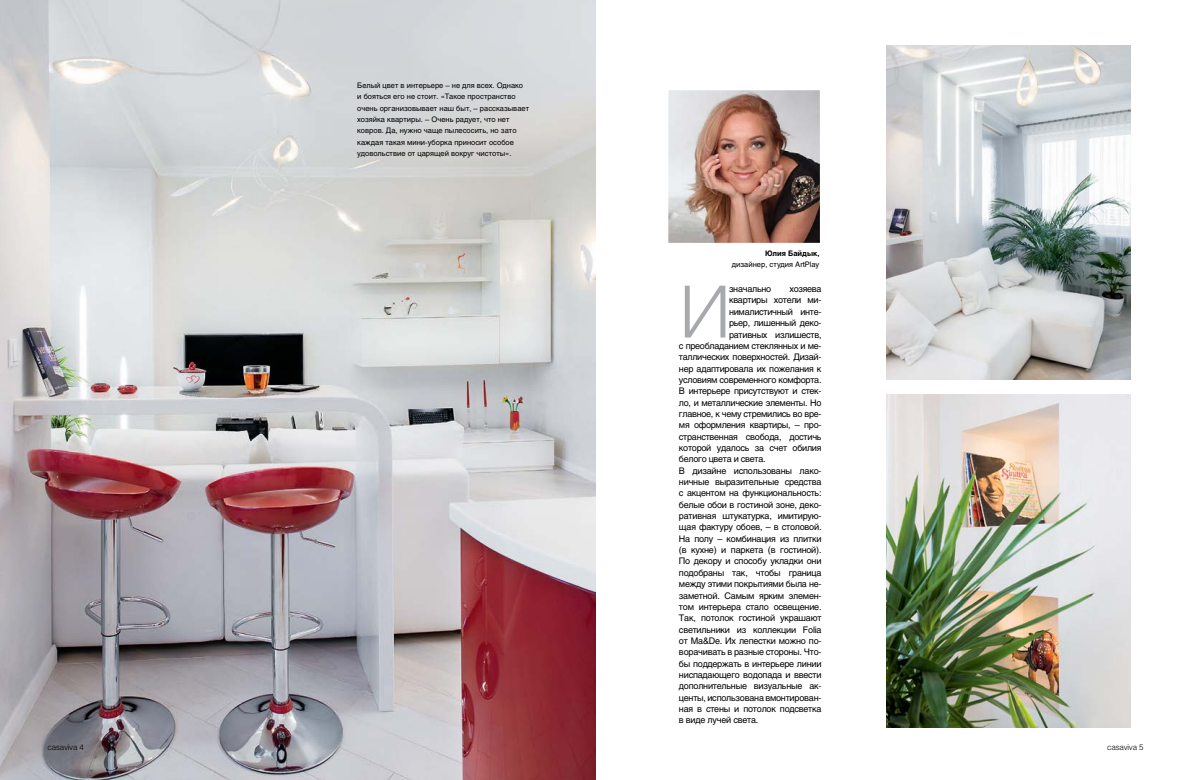
<style>
.page{position:relative;width:1191px;height:780px;background:#fff}
.page>*{position:absolute;margin:0;border:0;box-sizing:border-box;transform-origin:0 0}
.t1{font:300 72px "Helios";color:#a7a9ac}
.t2{font:9px "Helios";letter-spacing:-.025em;color:#000}
.t3{font:300 8px "Helios";letter-spacing:-.025em;color:#000}
.t4{font:7.5px/11.3px "Helios";color:#000}
.t5{font:700 7.5px "Helios";color:#000}
</style>
<div class="page">
<img style="left:669px;top:91px;width:150px;height:151px">
<div style="left:663px;top:85px;width:162px;height:163px;border:5px solid #fff"></div>
<img style="left:0;top:0;width:595px;height:780px">
<img style="left:886px;top:46px;width:244px;height:333px">
<img style="left:886px;top:394px;width:244px;height:334px">
<p class="t4" style="left:357px;top:79px;width:173px">Белый цвет в интерьере – не для всех. Однако и бояться его не стоит. «Такое пространство очень организовывает наш быт, – рассказывает хозяйка квартиры. – Очень радует, что нет ковров. Да, нужно чаще пылесосить, но зато каждая такая мини-уборка приносит особое удовольствие от царящей вокруг чистоты».</p>
<p class="t5" style="left:765px;top:249px;width:56px">Юлия Байдык,</p>
<p class="t4" style="left:732px;top:258px;width:89px">дизайнер, студия ArtPlay</p>
<h1 class="t1" style="left:679px;top:269px;width:54px">И</h1>
<p class="t2" style="left:729px;top:283px;width:44px">значально</p>
<p class="t2" style="left:789px;top:283px;width:34px">хозяева</p>
<p class="t2" style="left:729px;top:295px;width:94px">квартиры хотели ми-</p>
<p class="t2" style="left:729px;top:306px;width:94px">нималистичный инте-</p>
<p class="t2" style="left:729px;top:317px;width:94px">рьер, лишенный деко-</p>
<p class="t2" style="left:729px;top:329px;width:94px">ративных излишеств,</p>
<p class="t2" style="left:679px;top:340px;width:144px">с преобладанием стеклянных и ме-</p>
<p class="t2" style="left:679px;top:351px;width:144px">таллических поверхностей. Дизай-</p>
<p class="t2" style="left:679px;top:363px;width:144px">нер адаптировала их пожелания к</p>
<p class="t2" style="left:679px;top:374px;width:144px">условиям современного комфорта.</p>
<p class="t2" style="left:679px;top:385px;width:144px">В интерьере присутствуют и стек-</p>
<p class="t2" style="left:679px;top:397px;width:144px">ло, и металлические элементы. Но</p>
<p class="t2" style="left:679px;top:408px;width:144px">главное, к чему стремились во вре-</p>
<p class="t2" style="left:679px;top:420px;width:144px">мя оформления квартиры, – про-</p>
<p class="t2" style="left:679px;top:431px;width:144px">странственная свобода, достичь</p>
<p class="t2" style="left:679px;top:442px;width:144px">которой удалось за счет обилия</p>
<p class="t2" style="left:679px;top:454px;width:88px">белого цвета и света.</p>
<p class="t2" style="left:679px;top:465px;width:144px">В дизайне использованы лако-</p>
<p class="t2" style="left:679px;top:476px;width:144px">ничные выразительные средства</p>
<p class="t2" style="left:679px;top:488px;width:144px">с акцентом на функциональность:</p>
<p class="t2" style="left:679px;top:499px;width:144px">белые обои в гостиной зоне, деко-</p>
<p class="t2" style="left:679px;top:510px;width:144px">ративная штукатурка, имитирую-</p>
<p class="t2" style="left:679px;top:522px;width:144px">щая фактуру обоев, – в столовой.</p>
<p class="t2" style="left:679px;top:533px;width:144px">На полу – комбинация из плитки</p>
<p class="t2" style="left:679px;top:544px;width:144px">(в кухне) и паркета (в гостиной).</p>
<p class="t2" style="left:679px;top:556px;width:144px">По декору и способу укладки они</p>
<p class="t2" style="left:679px;top:567px;width:144px">подобраны так, чтобы граница</p>
<p class="t2" style="left:679px;top:578px;width:144px">между этими покрытиями была не-</p>
<p class="t2" style="left:679px;top:590px;width:144px">заметной. Самым ярким элемен-</p>
<p class="t2" style="left:679px;top:601px;width:144px">том интерьера стало освещение.</p>
<p class="t2" style="left:679px;top:612px;width:144px">Так, потолок гостиной украшают</p>
<p class="t2" style="left:679px;top:624px;width:144px">светильники из коллекции Folia</p>
<p class="t2" style="left:679px;top:635px;width:144px">от Ma&amp;De. Их лепестки можно по-</p>
<p class="t2" style="left:679px;top:646px;width:144px">ворачивать в разные стороны. Что-</p>
<p class="t2" style="left:679px;top:658px;width:144px">бы поддержать в интерьере линии</p>
<p class="t2" style="left:679px;top:669px;width:144px">ниспадающего водопада и ввести</p>
<p class="t2" style="left:679px;top:680px;width:144px">дополнительные визуальные ак-</p>
<p class="t2" style="left:679px;top:692px;width:144px">центы, использована вмонтирован-</p>
<p class="t2" style="left:679px;top:703px;width:144px">ная в стены и потолок подсветка</p>
<p class="t2" style="left:679px;top:714px;width:81px">в виде лучей света.</p>
<p class="t3" style="left:48px;top:742px;width:38px">casaviva 4</p>
<p class="t3" style="left:1107px;top:742px;width:38px">casaviva 5</p>
</div>
